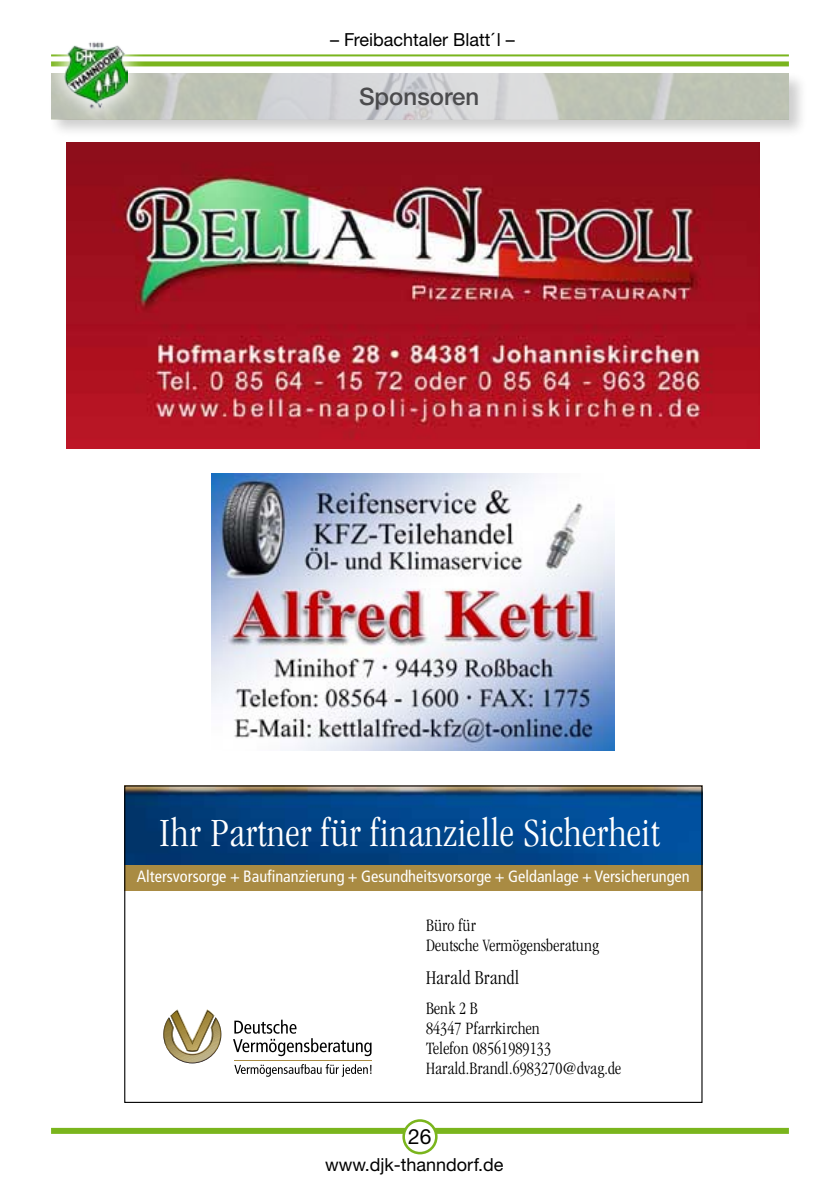
<style>
.page{position:relative;width:840px;height:1191px;background:#fff}
.page>*{position:absolute;margin:0;border:0;box-sizing:border-box;transform-origin:0 0}
.t1{font:300 condensed 41.4px "Garamond";letter-spacing:.01em;color:#fff}
.t2{font:500 24px "Helvetica Neue CE";color:#4b4b4d}
.t3{font:21px "Helvetica Neue CE";color:#000}
.t4{font:300 condensed 20.2px "Garamond";letter-spacing:.01em;color:#000}
.t5{font:300 condensed 18px/20.2px "Garamond";letter-spacing:.01em;color:#000}
.t6{font:18px "Helvetica Neue CE";color:#000}
.t7{font:condensed 16.4px "Frutiger LT";color:#fff}
</style>
<div class="page">
<div style="left:51px;top:1127px;width:737px;height:6px;background:#7ab51d"></div>
<div style="left:403px;top:1120px;width:33px;height:33px;background:#fff;border-radius:50%"></div>
<div style="left:402px;top:1119px;width:35px;height:35px;border:3px solid #7ab51d;border-radius:50%"></div>
<div style="left:48px;top:71px;width:759px;height:67px;background:#000;opacity:.2"></div>
<img style="left:147px;top:74px;width:641px;height:45px">
<div style="left:51px;top:61px;width:737px;height:5px;background:#7ab51d"></div>
<hr style="left:51px;top:54px;width:737px;height:2px;background:#7ab51d">
<div style="left:44px;top:21px;width:103px;height:107px;background:#fff;opacity:.91"></div>
<img style="left:64px;top:40px;width:64px;height:68px">
<img style="left:67px;top:143px;width:691px;height:306px">
<img style="left:126px;top:787px;width:574px;height:77px">
<div style="left:124px;top:864px;width:578px;height:26px;background:#a98b43"></div>
<svg style="left:234px;top:1064px;width:137px;height:12px"></svg>
<hr style="left:234px;top:1059px;width:137px;height:1px;background:#a98b43">
<svg style="left:233px;top:1019px;width:138px;height:37px"></svg>
<svg style="left:163px;top:1009px;width:58px;height:54px"></svg>
<img style="left:211px;top:473px;width:403px;height:278px">
<p class="t6" style="left:330px;top:29px;width:186px">– Freibachtaler Blatt´ l –</p>
<h2 class="t2" style="left:359px;top:82px;width:122px">Sponsoren</h2>
<h1 class="t1" style="left:159px;top:810px;width:502px">Ihr Partner für finanzielle Sicherheit</h1>
<p class="t7" style="left:137px;top:867px;width:554px">Altersvorsorge + Baufinanzierung + Gesundheitsvorsorge + Geldanlage + Versicherungen</p>
<p class="t5" style="left:426px;top:915px;width:174px">Büro für<br>Deutsche Vermögensberatung</p>
<p class="t4" style="left:426px;top:966px;width:95px">Harald Brandl</p>
<p class="t5" style="left:426px;top:998px;width:196px">Benk 2 B<br>84347 Pfarrkirchen<br>Telefon 08561989133<br>Harald.Brandl.6983270@dvag.de</p>
<p class="t3" style="left:408px;top:1124px;width:25px">26</p>
<p class="t6" style="left:325px;top:1153px;width:180px">www.djk-thanndorf.de</p>
</div>
